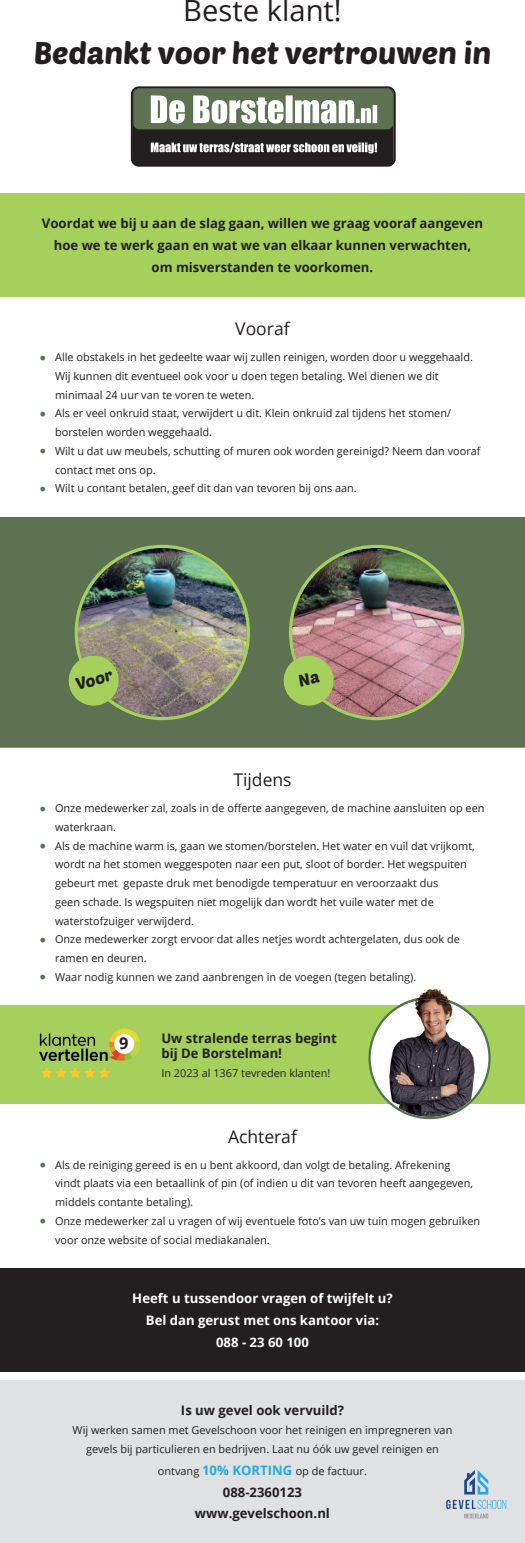
<style>
.page{position:relative;width:525px;height:1543px;background:#fff}
.page>*{position:absolute;margin:0;border:0;box-sizing:border-box;transform-origin:0 0}
.t1{font:30.62px "Poetsen One";color:#231f20}
.t2{font:29.14px "Open Sans";color:#231f20}
.t3{font:17.5px "Open Sans";color:#231f20}
.t4{font:16.54px "Poetsen One";color:#231f20}
.t5{font:700 16.28px "Open Sans";color:#231f20}
.t6{font:700 13.12px/21.9px "Open Sans";color:#231f20;text-align:center}
.t7{font:700 13.12px/21.9px "Open Sans";color:#fff;text-align:center}
.t8{font:10.94px/18.7px "Open Sans";color:#231f20}
.s1{font-family:"Arial";font-size:19.25px;color:#5c7250}
.s2{font-weight:700;font-size:13.12px;color:#24aae1}
</style>
<div class="page">
<div style="left:0;top:193px;width:525px;height:104px;background:#a6d05c"></div>
<div style="left:0;top:1005px;width:525px;height:99px;background:#a6d05c"></div>
<div style="left:0;top:1380px;width:525px;height:163px;background:#e0e1e3"></div>
<svg style="left:464px;top:1470px;width:24px;height:24px"></svg>
<svg style="left:446px;top:1500px;width:60px;height:18px"></svg>
<div style="left:0;top:517px;width:525px;height:231px;background:#5c7250"></div>
<div style="left:0;top:1268px;width:525px;height:104px;background:#231f20"></div>
<div style="left:133px;top:88px;width:261px;height:78px;background:#231f20;border-radius:6px"></div>
<div style="left:133px;top:89px;width:260px;height:40px;background:#5d7251;border-radius:6px"></div>
<svg style="left:151px;top:95px;width:226px;height:28px"></svg>
<svg style="left:151px;top:142px;width:226px;height:11px"></svg>
<div style="left:131px;top:86px;width:265px;height:81px;border:2px solid #231f20;border-radius:7px"></div>
<svg style="left:368px;top:1005px;width:123px;height:114px"></svg>
<img style="left:405px;top:983px;width:42px;height:14px">
<img style="left:397px;top:1014px;width:71px;height:23px">
<img style="left:397px;top:997px;width:71px;height:17px">
<img style="left:66px;top:545px;width:184px;height:175px">
<img style="left:40px;top:1029px;width:100px;height:31px">
<div style="left:114px;top:1034px;width:20px;height:20px;background:#fff;border-radius:50%"></div>
<img style="left:281px;top:545px;width:183px;height:175px">
<h2 class="t2" style="left:183px;top:-10px;width:160px">Beste klant!</h2>
<h1 class="t1" style="left:34px;top:33px;width:459px">Bedankt voor het vertrouwen in</h1>
<p class="t6" style="left:42px;top:212px;width:443px">Voordat we bij u aan de slag gaan, willen we graag vooraf aangeven hoe we te werk gaan en wat we van elkaar kunnen verwachten, om misverstanden te voorkomen.</p>
<h3 class="t3" style="left:235px;top:316px;width:56px">Vooraf</h3>
<p class="t8" style="left:55px;top:347px;width:419px;text-indent:-16px"><span class="s1">•</span> Alle obstakels in het gedeelte waar wij zullen reinigen, worden door u weggehaald.<br>Wij kunnen dit eventueel ook voor u doen tegen betaling. Wel dienen we dit minimaal 24 uur van te voren te weten.</p>
<p class="t8" style="left:55px;top:404px;width:397px;text-indent:-16px"><span class="s1">•</span> Als er veel onkruid staat, verwijdert u dit. Klein onkruid zal tijdens het stomen/ borstelen worden weggehaald.</p>
<p class="t8" style="left:55px;top:441px;width:427px;text-indent:-16px"><span class="s1">•</span> Wilt u dat uw meubels, schutting of muren ook worden gereinigd? Neem dan vooraf contact met ons op.</p>
<p class="t8" style="left:39px;top:479px;width:319px"><span class="s1">•</span> Wilt u contant betalen, geef dit dan van tevoren bij ons aan.</p>
<h3 class="t4" style="left:73px;top:674px;width:39px;rotate:-16deg">Voor</h3>
<h3 class="t3" style="left:233px;top:768px;width:60px">Tijdens</h3>
<p class="t8" style="left:55px;top:798px;width:431px;text-indent:-16px"><span class="s1">•</span> Onze medewerker zal, zoals in de offerte aangegeven, de machine aansluiten op een waterkraan.</p>
<p class="t8" style="left:55px;top:836px;width:421px;text-indent:-16px"><span class="s1">•</span> Als de machine warm is, gaan we stomen/borstelen. Het water en vuil dat vrijkomt, wordt na het stomen weggespoten naar een put, sloot of border. Het wegspuiten gebeurt met gepaste druk met benodigde temperatuur en veroorzaakt dus<br>geen schade. Is wegspuiten niet mogelijk dan wordt het vuile water met de waterstofzuiger verwijderd.</p>
<p class="t8" style="left:55px;top:930px;width:406px;text-indent:-16px"><span class="s1">•</span> Onze medewerker zorgt ervoor dat alles netjes wordt achtergelaten, dus ook de ramen en deuren.</p>
<p class="t8" style="left:39px;top:967px;width:379px"><span class="s1">•</span> Waar nodig kunnen we zand aanbrengen in de voegen (tegen betaling).</p>
<h3 class="t5" style="left:119px;top:1032px;width:11px">9</h3>
<p class="t6" style="left:161px;top:1030px;width:177px;line-height:15.8px;text-align:left">Uw stralende terras begint bij De Borstelman!</p>
<p class="t8" style="left:161px;top:1063px;width:170px">In 2023 al 1367 tevreden klanten!</p>
<h3 class="t3" style="left:228px;top:1124px;width:70px">Achteraf</h3>
<p class="t8" style="left:55px;top:1155px;width:420px;text-indent:-16px"><span class="s1">•</span> Als de reiniging gereed is en u bent akkoord, dan volgt de betaling. Afrekening vindt plaats via een betaallink of pin (of indien u dit van tevoren heeft aangegeven, middels contante betaling).</p>
<p class="t8" style="left:55px;top:1211px;width:427px;text-indent:-16px"><span class="s1">•</span> Onze medewerker zal u vragen of wij eventuele foto’s van uw tuin mogen gebruiken voor onze website of social mediakanalen.</p>
<p class="t7" style="left:132px;top:1287px;width:262px">Heeft u tussendoor vragen of twijfelt u?<br>Bel dan gerust met ons kantoor via:<br>088 - 23 60 100</p>
<p class="t6" style="left:181px;top:1399px;width:165px">Is uw gevel ook vervuild?</p>
<p class="t8" style="left:73px;top:1420px;width:381px;text-align:center">Wij werken samen met Gevelschoon voor het reinigen en impregneren van gevels bij particulieren en bedrijven. Laat nu óók uw gevel reinigen en</p>
<p class="t8" style="left:158px;top:1461px;width:211px">ontvang <span class="s2">10% KORTING</span> op de factuur.</p>
<p class="t6" style="left:195px;top:1480px;width:136px">088-2360123 www.gevelschoon.nl</p>
</div>
